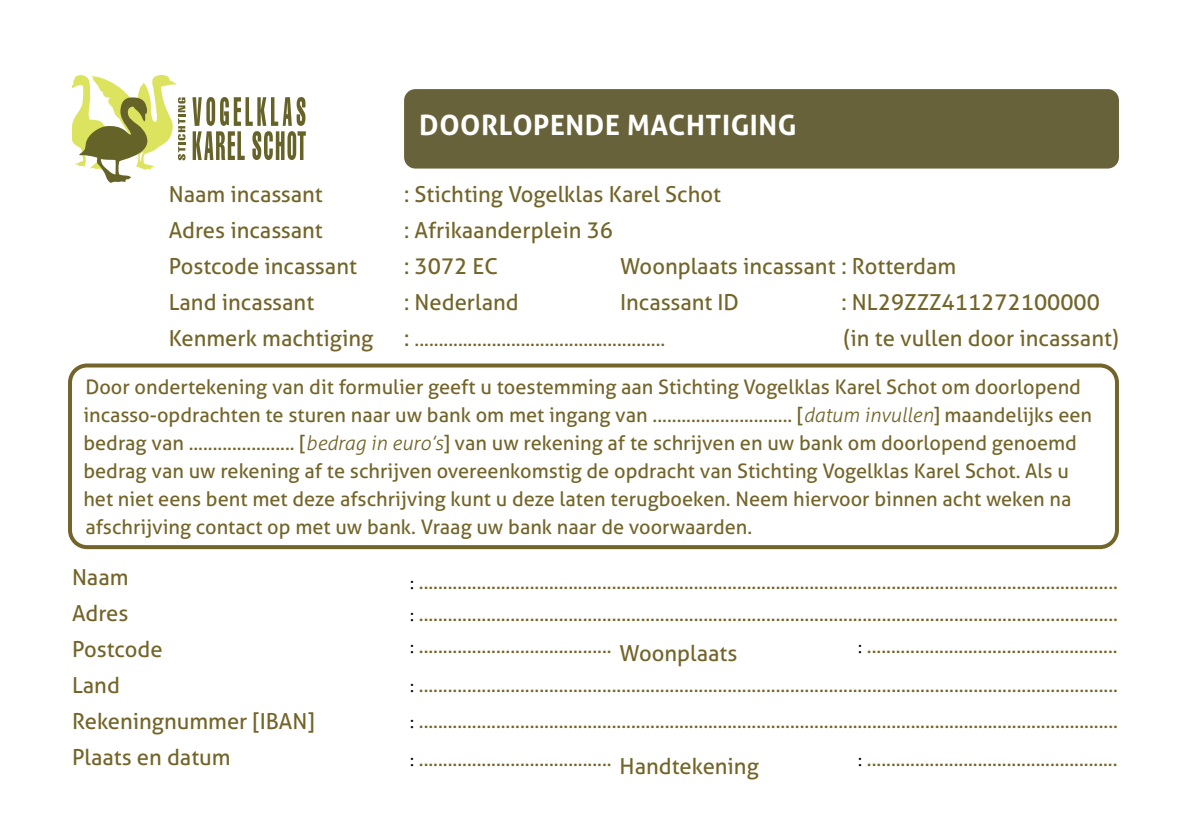
<style>
.page{position:relative;width:1191px;height:840px;background:#fff}
.page>*{position:absolute;margin:0;border:0;box-sizing:border-box;transform-origin:0 0}
.t1{font:700 28px "Aller";letter-spacing:.02em;color:#fff}
.t2{font:22px/36px "Aller";color:#736529}
.t3{font:20px/28px "Aller";color:#736529}
.s1{font-size:22px}
.s2{font-weight:300;font-style:italic}
.s3{font-family:"Minion Pro";color:#000}
</style>
<div class="page">
<svg style="left:192px;top:97px;width:114px;height:63px"></svg>
<svg style="left:72px;top:75px;width:113px;height:108px"></svg>
<div style="left:404px;top:89px;width:715px;height:79px;background:#676239;border-radius:11px"></div>
<div style="left:68px;top:363px;width:1051px;height:186px;border:4px solid #736529;border-radius:17px"></div>
<h1 class="t1" style="left:419px;top:108px;width:379px">DOORLOPENDE MACHTIGING</h1>
<p class="t2" style="left:169px;top:176px;width:206px">Naam incassant<br>Adres incassant<br>Postcode incassant<br>Land incassant<br>Kenmerk machtiging</p>
<p class="t2" style="left:404px;top:176px;width:318px">: Stichting Vogelklas Karel Schot : Afrikaanderplein 36<br>: 3072 EC</p>
<p class="t2" style="left:620px;top:248px;width:338px">Woonplaats incassant : Rotterdam</p>
<p class="t2" style="left:404px;top:284px;width:116px">: Nederland</p>
<p class="t2" style="left:620px;top:284px;width:120px">Incassant ID</p>
<p class="t2" style="left:841px;top:284px;width:260px">: NL29ZZZ411272100000</p>
<p class="t3" style="left:404px;top:324px;width:263px"><span class="s1">:</span> ....................................................</p>
<p class="t2" style="left:843px;top:320px;width:277px">(in te vullen door incassant)</p>
<p class="t3" style="left:83px;top:372px;width:1010px">Door ondertekening van dit formulier geeft u toestemming aan Stichting Vogelklas Karel Schot om doorlopend incasso-opdrachten te sturen naar uw bank om met ingang van ............................. [<span class="s2">datum invullen</span>] maandelijks een bedrag van ...................... [<span class="s2">bedrag in euro’s</span>] van uw rekening af te schrijven en uw bank om doorlopend genoemd bedrag van uw rekening af te schrijven overeenkomstig de opdracht van Stichting Vogelklas Karel Schot. Als u het niet eens bent met deze afschrijving kunt u deze laten terugboeken. Neem hiervoor binnen acht weken na afschrijving contact op met uw bank. Vraag uw bank naar de voorwaarden.</p>
<p class="t2" style="left:72px;top:559px;width:244px">Naam<br>Adres<br>Postcode<br>Land<br>Rekeningnummer [IBAN]<br>Plaats en datum</p>
<p class="t3" style="left:410px;top:565px;width:709px;line-height:32.4px;text-align:justify"><span class="s3">:</span> ................................................................................................................................................. <span class="s3">:</span> ................................................................................................................................................. <span class="s3">:</span> ........................................</p>
<p class="t2" style="left:619px;top:634px;width:119px">Woonplaats</p>
<p class="t3" style="left:857px;top:631px;width:261px"><span class="s3">:</span> ....................................................</p>
<p class="t3" style="left:410px;top:667px;width:709px;line-height:35.4px"><span class="s3">:</span> ................................................................................................................................................. <span class="s3">:</span> .................................................................................................................................................</p>
<p class="t3" style="left:410px;top:744px;width:203px"><span class="s3">:</span> ........................................</p>
<p class="t2" style="left:619px;top:747px;width:141px">Handtekening</p>
<p class="t3" style="left:857px;top:744px;width:261px"><span class="s3">:</span> ....................................................</p>
</div>
